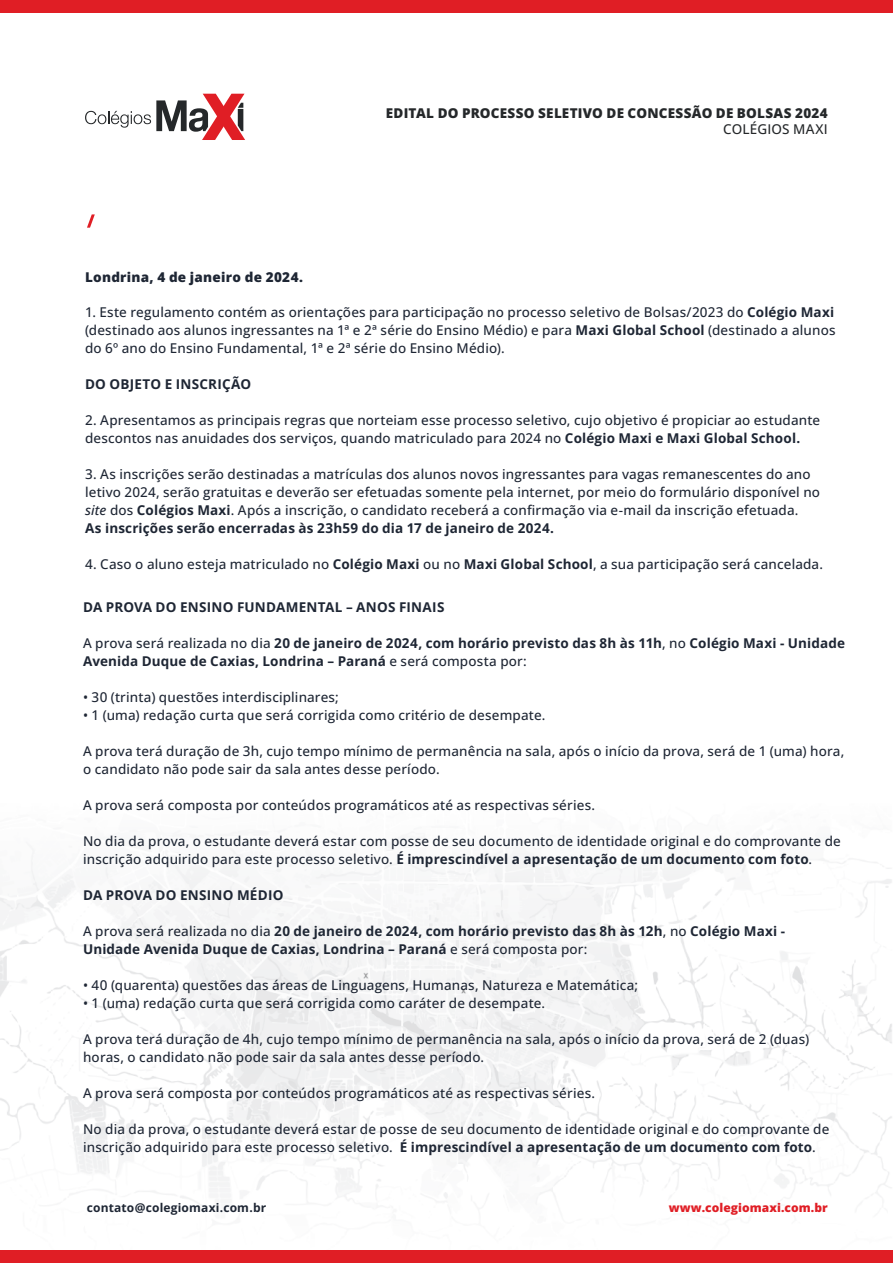
<style>
.page{position:relative;width:893px;height:1263px;background:#fff}
.page>*{position:absolute;margin:0;border:0;box-sizing:border-box;transform-origin:0 0}
.t1{font:500 13.5px/18px "Open Sans";letter-spacing:.01em;color:#1e2634}
.t2{font:700 13.5px/18px "Open Sans";letter-spacing:.01em;color:#1e2634}
.t3{font:800 13.5px "Open Sans";letter-spacing:.015em;color:#25282a}
.t4{font:800 13.5px "Open Sans";letter-spacing:.02em;color:#1e2634}
.t5{font:500 13.5px "Open Sans";letter-spacing:.015em;color:#25282a}
.t6{font:700 12px "Open Sans";letter-spacing:.015em;color:#1e2634}
.t7{font:800 12px "Open Sans";letter-spacing:.005em;color:#e01e25}
.s1{font-weight:700}
.s2{font-style:italic}
.s3{font-weight:500}
</style>
<div class="page">
<img style="left:0;top:843px;width:892px;height:367px">
<svg style="left:87px;top:214px;width:8px;height:14px"></svg>
<div style="left:0;top:0;width:893px;height:13px;background:#e01e25"></div>
<div style="left:0;top:1250px;width:893px;height:13px;background:#e01e25"></div>
<svg style="left:85px;top:94px;width:160px;height:46px"></svg>
<p class="t4" style="left:85px;top:267px;width:220px">Londrina, 4 de janeiro de 2024.</p>
<p class="t3" style="left:386px;top:102px;width:443px">EDITAL DO PROCESSO SELETIVO DE CONCESSÃO DE BOLSAS 2024</p>
<p class="t5" style="left:723px;top:120px;width:106px">COLÉGIOS MAXI</p>
<p class="t1" style="left:85px;top:303px;width:752px;text-align:justify">1. Este regulamento contém as orientações para participação no processo seletivo de Bolsas/2023 do <span class="s1">Colégio Maxi </span>(destinado aos alunos ingressantes na 1ª e 2ª série do Ensino Médio) e para <span class="s1">Maxi Global School</span> (destinado a alunos do 6º ano do Ensino Fundamental, 1ª e 2ª série do Ensino Médio).</p>
<p class="t2" style="left:85px;top:375px;width:168px">DO OBJETO E INSCRIÇÃO</p>
<p class="t1" style="left:85px;top:411px;width:737px">2. Apresentamos as principais regras que norteiam esse processo seletivo, cujo objetivo é propiciar ao estudante descontos nas anuidades dos serviços, quando matriculado para 2024 no <span class="s1">Colégio Maxi e Maxi Global School.</span></p>
<p class="t1" style="left:85px;top:465px;width:736px">3. As inscrições serão destinadas a matrículas dos alunos novos ingressantes para vagas remanescentes do ano letivo 2024, serão gratuitas e deverão ser efetuadas somente pela internet, por meio do formulário disponível no <span class="s2">site</span> dos <span class="s1">Colégios Maxi</span>. Após a inscrição, o candidato receberá a confirmação via e-mail da inscrição efetuada.<br><span class="s1">As inscrições serão encerradas às 23h59 do dia 17 de janeiro de 2024.</span></p>
<p class="t1" style="left:85px;top:555px;width:739px">4. Caso o aluno esteja matriculado no <span class="s1">Colégio Maxi</span> ou no <span class="s1">Maxi Global School</span>, a sua participação será cancelada.</p>
<p class="t2" style="left:83px;top:598px;width:363px">DA PROVA DO ENSINO FUNDAMENTAL – ANOS FINAIS</p>
<p class="t2" style="left:83px;top:634px;width:763px"><span class="s3">A prova será realizada no dia</span> 20 de janeiro de 2024, com horário previsto das 8h às 11h<span class="s3">, no</span> Colégio Maxi - Unidade<br>Avenida Duque de Caxias, Londrina – Paraná <span class="s3">e será composta por:</span></p>
<p class="t1" style="left:83px;top:688px;width:257px">• 30 (trinta) questões interdisciplinares;</p>
<p class="t1" style="left:83px;top:706px;width:464px">• 1 (uma) redação curta que será corrigida como critério de desempate.</p>
<p class="t1" style="left:83px;top:742px;width:763px">A prova terá duração de 3h, cujo tempo mínimo de permanência na sala, após o início da prova, será de 1 (uma) hora, o candidato não pode sair da sala antes desse período.</p>
<p class="t1" style="left:83px;top:796px;width:513px">A prova será composta por conteúdos programáticos até as respectivas séries.</p>
<p class="t1" style="left:83px;top:832px;width:759px">No dia da prova, o estudante deverá estar com posse de seu documento de identidade original e do comprovante de inscrição adquirido para este processo seletivo. <span class="s1">É imprescindível a apresentação de um documento com foto</span>.</p>
<p class="t2" style="left:83px;top:886px;width:202px">DA PROVA DO ENSINO MÉDIO</p>
<p class="t2" style="left:83px;top:922px;width:703px"><span class="s3">A prova será realizada no dia</span> 20 de janeiro de 2024, com horário previsto das 8h às 12h<span class="s3">, no</span> Colégio Maxi -<br>Unidade Avenida Duque de Caxias, Londrina – Paraná <span class="s3">e será composta por:</span></p>
<p class="t1" style="left:83px;top:976px;width:556px">• 40 (quarenta) questões das áreas de Linguagens, Humanas, Natureza e Matemática;</p>
<p class="t1" style="left:83px;top:994px;width:464px">• 1 (uma) redação curta que será corrigida como caráter de desempate.</p>
<p class="t1" style="left:83px;top:1030px;width:727px">A prova terá duração de 4h, cujo tempo mínimo de permanência na sala, após o início da prova, será de 2 (duas) horas, o candidato não pode sair da sala antes desse período.</p>
<p class="t1" style="left:83px;top:1084px;width:513px">A prova será composta por conteúdos programáticos até as respectivas séries.</p>
<p class="t1" style="left:83px;top:1120px;width:748px">No dia da prova, o estudante deverá estar de posse de seu documento de identidade original e do comprovante de inscrição adquirido para este processo seletivo. <span class="s1">É imprescindível a apresentação de um documento com foto</span>.</p>
<p class="t6" style="left:87px;top:1199px;width:181px">contato@colegiomaxi.com.br</p>
<p class="t7" style="left:669px;top:1198px;width:161px">www.colegiomaxi.com.br</p>
</div>
